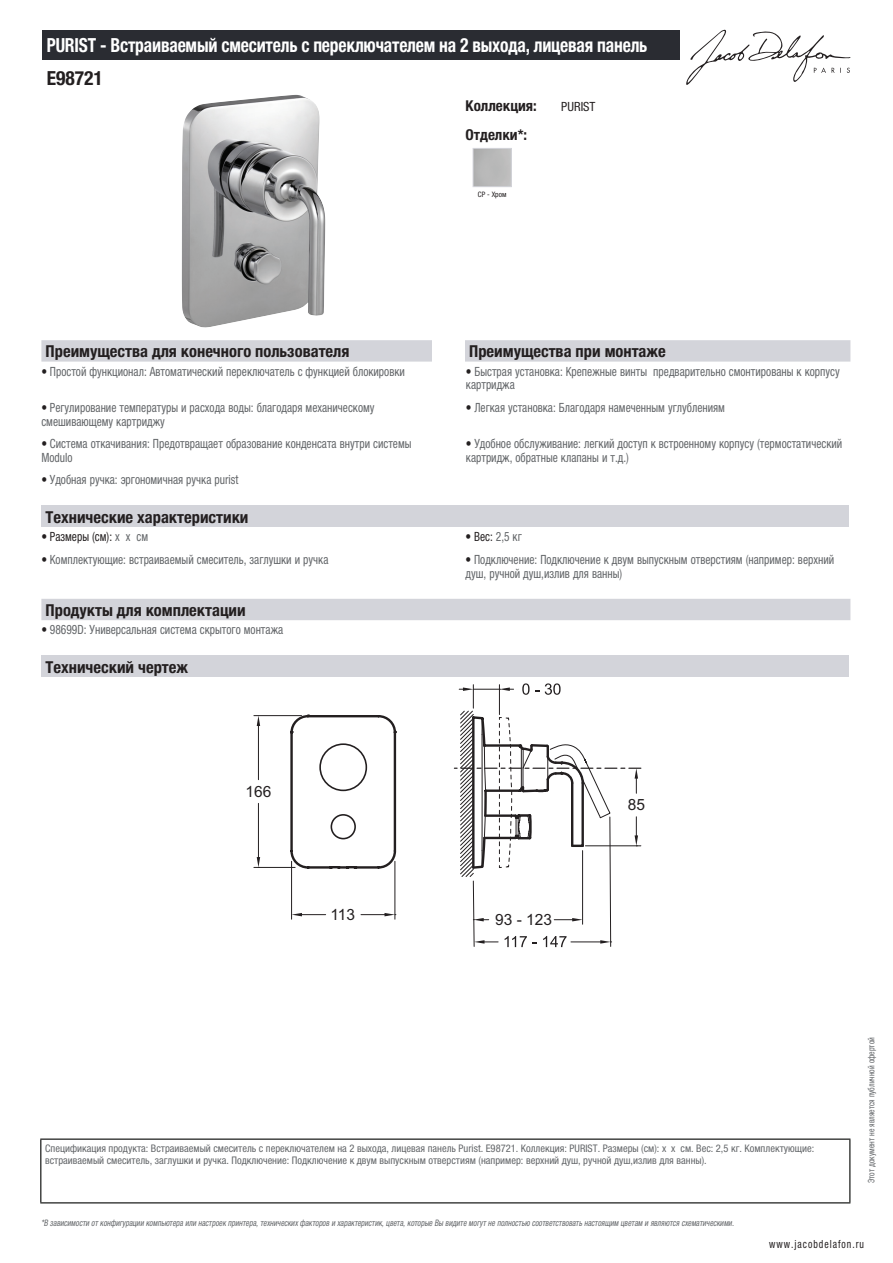
<style>
.page{position:relative;width:893px;height:1263px;background:#fff}
.page>*{position:absolute;margin:0;border:0;box-sizing:border-box;transform-origin:0 0}
.t1{font:700 condensed 19.5px "Helvetica Neue LTCYR";letter-spacing:-.01em;color:#fff;scale:.9 1}
.t2{font:700 condensed 19.5px "Helvetica Neue LTCYR";color:#231f20}
.t3{font:700 condensed 16.5px "Helvetica Neue LTCYR";color:#231f20}
.t4{font:15.45px "Arial";color:#231f20}
.t5{font:700 condensed 15px "Helvetica Neue LTCYR";color:#231f20}
.t6{font:condensed 12.75px/13.5px "Helvetica Neue LTCYR";color:#626568;scale:.9 1}
.t7{font:condensed 12.75px "Helvetica Neue LTCYR";color:#231f20;scale:.9 1}
.t8{font:condensed 12.75px "Helvetica Neue LTCYR";color:#231f20}
.t9{font:condensed 11.25px "Helvetica Neue LTCYR";letter-spacing:.1em;color:#231f20;scale:.87 1}
.t10{font:condensed 10.5px/12px "Helvetica Neue LTCYR";color:#626568}
.t11{font:italic condensed 9px "Helvetica Neue LTCYR";color:#626568;scale:.87 1}
.t12{font:condensed 9px "Helvetica Neue LTCYR";color:#626568;scale:.87 1}
.t13{font:condensed 7.5px "Helvetica Neue LTCYR";color:#231f20}
.s1{color:#231f20}
.s2{color:#626568}
</style>
<div class="page">
<svg style="left:686px;top:30px;width:164px;height:55px"></svg>
<img style="left:182px;top:95px;width:143px;height:233px">
<div style="left:473px;top:148px;width:39px;height:39px;border:1px solid #d3d4da"></div>
<div style="left:41px;top:340px;width:809px;height:22px;background:#d3d4da"></div>
<div style="left:432px;top:340px;width:33px;height:22px;background:#fff"></div>
<div style="left:41px;top:506px;width:808px;height:21px;background:#d3d4da"></div>
<div style="left:41px;top:599px;width:809px;height:21px;background:#d3d4da"></div>
<div style="left:41px;top:656px;width:808px;height:21px;background:#d3d4da"></div>
<svg style="left:253px;top:683px;width:389px;height:264px"></svg>
<div style="left:43px;top:30px;width:637px;height:30px;background:#2a2c32"></div>
<hr style="left:40px;top:1138px;width:810px;height:2px;background:#040503">
<hr style="left:40px;top:1140px;width:1px;height:62px;background:#040503">
<hr style="left:849px;top:1140px;width:1px;height:62px;background:#040503">
<hr style="left:40px;top:1202px;width:810px;height:1px;background:#040503">
<h1 class="t1" style="left:47px;top:34px;width:669px">PURIST - Встраиваемый смеситель с переключателем на 2 выхода, лицевая панель</h1>
<h1 class="t2" style="left:47px;top:67px;width:58px">E98721</h1>
<p class="t5" style="left:466px;top:97px;width:73px">Коллекция:</p>
<p class="t8" style="left:561px;top:99px;width:36px">PURIST</p>
<p class="t5" style="left:466px;top:126px;width:63px">Отделки*:</p>
<p class="t13" style="left:478px;top:190px;width:30px">CP - Хром</p>
<p class="t3" style="left:46px;top:342px;width:305px">Преимущества для конечного пользователя</p>
<p class="t3" style="left:469px;top:342px;width:198px">Преимущества при монтаже</p>
<p class="t6" style="left:41px;top:365px;width:406px"><span class="s1">•</span> Простой функционал: Автоматический переключатель с функцией блокировки</p>
<p class="t6" style="left:466px;top:365px;width:417px"><span class="s1">•</span> Быстрая установка: Крепежные винты предварительно смонтированы к корпусу картриджа</p>
<p class="t6" style="left:41px;top:401px;width:372px"><span class="s1">•</span> Регулирование температуры и расхода воды: благодаря механическому смешивающему картриджу</p>
<p class="t6" style="left:466px;top:401px;width:289px"><span class="s1">•</span> Легкая установка: Благодаря намеченным углублениям</p>
<p class="t6" style="left:41px;top:437px;width:413px"><span class="s1">•</span> Система откачивания: Предотвращает образование конденсата внутри системы<br>Modulo</p>
<p class="t6" style="left:466px;top:437px;width:420px"><span class="s1">•</span> Удобное обслуживание: легкий доступ к встроенному корпусу (термостатический картридж, обратные клапаны и т.д.)</p>
<p class="t6" style="left:41px;top:473px;width:220px"><span class="s1">•</span> Удобная ручка: эргономичная ручка purist</p>
<p class="t3" style="left:46px;top:508px;width:204px">Технические характеристики</p>
<p class="t7" style="left:41px;top:530px;width:120px">• Размеры (см): <span class="s2">x x см</span></p>
<p class="t7" style="left:466px;top:530px;width:64px">• Вес: <span class="s2">2,5 кг</span></p>
<p class="t6" style="left:41px;top:553px;width:320px"><span class="s1">•</span> Комплектующие: встраиваемый смеситель, заглушки и ручка</p>
<p class="t6" style="left:466px;top:553px;width:411px"><span class="s1">•</span> Подключение: Подключение к двум выпускным отверстиям (например: верхний душ, ручной душ,излив для ванны)</p>
<p class="t3" style="left:46px;top:601px;width:202px">Продукты для комплектации</p>
<p class="t6" style="left:41px;top:623px;width:270px"><span class="s1">•</span> 98699D: Универсальная система скрытого монтажа</p>
<p class="t3" style="left:46px;top:658px;width:144px">Технический чертеж</p>
<p class="t4" style="left:246px;top:781px;width:27px">166</p>
<p class="t4" style="left:330px;top:904px;width:26px">113</p>
<p class="t4" style="left:495px;top:909px;width:58px">93 - 123</p>
<p class="t4" style="left:628px;top:795px;width:19px">85</p>
<p class="t10" style="left:45px;top:1142px;width:771px">Спецификация продукта: Встраиваемый смеситель с переключателем на 2 выхода, лицевая панель Purist. E98721. Коллекция: PURIST. Размеры (см): x x см. Вес: 2,5 кг. Комплектующие: встраиваемый смеситель, заглушки и ручка. Подключение: Подключение к двум выпускным отверстиям (например: верхний душ, ручной душ,излив для ванны).</p>
<p class="t11" style="left:41px;top:1218px;width:800px">*В зависимости отконфигурации компьютера или настроек принтера,техническихфакторов и характеристик,цвета,которые Вы видите могутне полностью соответствоватьнастоящим цветам и являются схематическими.</p>
<p class="t12" style="left:866px;top:1183px;width:169px;rotate:-90deg">Этот документ не является публичной офертой</p>
<p class="t9" style="left:769px;top:1237px;width:110px">www.jacobdelafon.ru</p>
</div>
